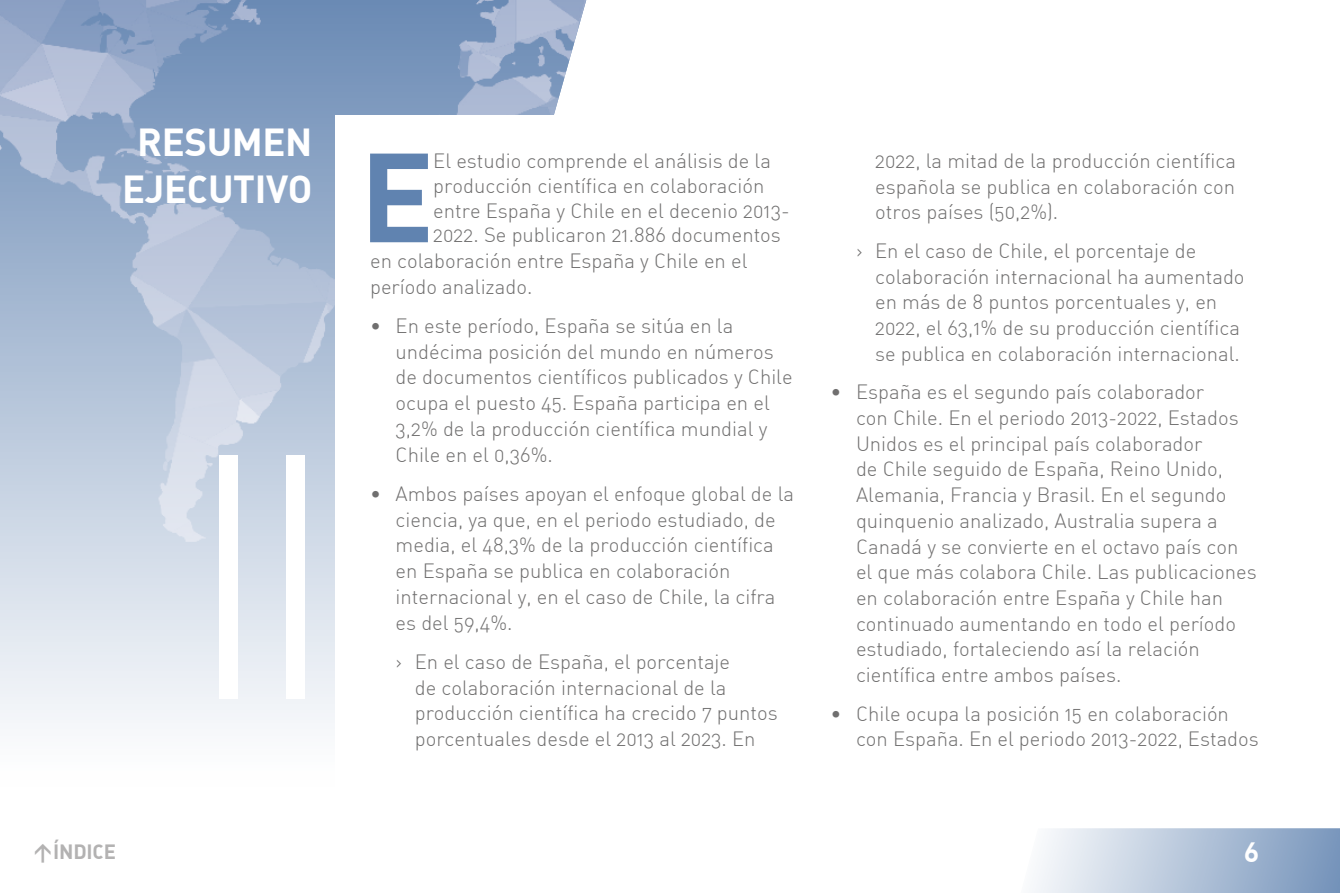
<style>
.page{position:relative;width:1340px;height:893px;background:#fff}
.page>*{position:absolute;margin:0;border:0;box-sizing:border-box;transform-origin:0 0}
.t1{font:300 342px "DIN Alternate";color:#fff}
.texto_normal{font:700 124.65px "DIN Alternate";color:#6083b0}
.t2{font:700 38.25px/47.2px "DIN Alternate";letter-spacing:-.01em;color:#fff;text-align:center}
.t3{font:700 27px "DIN Alternate";color:#fff}
.texto_normal-2{font:300 20.25px/25.7px "DIN Alternate";color:#706f6f}
.t4{font:700 20.25px "DIN Alternate";letter-spacing:-.01em;color:#b3b2b2}
</style>
<div class="page">
<img style="left:0;top:0;width:587px;height:723px">
<svg style="left:1034px;top:828px;width:305px;height:65px;background:#b7c6db"></svg>
<div style="left:335px;top:115px;width:923px;height:693px;background:#fff"></div>
<p class="t2" style="left:122px;top:117px;width:192px">RESUMEN<br>EJECUTIVO</p>
<p class="t1" style="left:182px;top:365px;width:162px">II</p>
<p class="texto_normal" style="left:360px;top:116px;width:76px">E</p>
<p class="texto_normal-2" style="left:433px;top:148px;width:339px">El estudio comprende el análisis de la</p>
<p class="texto_normal-2" style="left:433px;top:172px;width:332px">producción científica en colaboración</p>
<p class="texto_normal-2" style="left:433px;top:197px;width:358px">entre España y Chile en el decenio 2013-</p>
<p class="texto_normal-2" style="left:433px;top:222px;width:349px">2022. Se publicaron 21.886 documentos</p>
<p class="texto_normal-2" style="left:370px;top:248px;width:379px">en colaboración entre España y Chile en el</p>
<p class="texto_normal-2" style="left:370px;top:274px;width:164px">período analizado.</p>
<p class="texto_normal-2" style="left:395px;top:312px;width:398px;text-indent:-26px">• En este período, España se sitúa en la undécima posición del mundo en números de documentos científicos publicados y Chile ocupa el puesto 45. España participa en el 3,2% de la producción científica mundial y Chile en el 0,36%.</p>
<p class="texto_normal-2" style="left:395px;top:480px;width:400px;text-indent:-26px">• Ambos países apoyan el enfoque global de la ciencia, ya que, en el periodo estudiado, de media, el 48,3% de la producción científica en España se publica en colaboración internacional y, en el caso de Chile, la cifra es del 59,4%.</p>
<p class="texto_normal-2" style="left:415px;top:648px;width:364px;text-indent:-19px">› En el caso de España, el porcentaje<br>de colaboración internacional de la producción científica ha crecido 7 puntos porcentuales desde el 2013 al 2023. En</p>
<p class="texto_normal-2" style="left:875px;top:148px;width:362px;text-align:justify">2022, la mitad de la producción científica española se publica en colaboración con otros países (50,2%).</p>
<p class="texto_normal-2" style="left:875px;top:238px;width:371px;text-indent:-19px">› En el caso de Chile, el porcentaje de colaboración internacional ha aumentado en más de 8 puntos porcentuales y, en 2022, el 63,1% de su producción científica se publica en colaboración internacional.</p>
<p class="texto_normal-2" style="left:856px;top:379px;width:402px;text-indent:-26px">• España es el segundo país colaborador<br>con Chile. En el periodo 2013-2022, Estados Unidos es el principal país colaborador<br>de Chile seguido de España, Reino Unido, Alemania, Francia y Brasil. En el segundo quinquenio analizado, Australia supera a Canadá y se convierte en el octavo país con el que más colabora Chile. Las publicaciones en colaboración entre España y Chile han continuado aumentando en todo el período estudiado, fortaleciendo así la relación científica entre ambos países.</p>
<p class="texto_normal-2" style="left:856px;top:700px;width:404px;text-indent:-26px">• Chile ocupa la posición 15 en colaboración con España. En el periodo 2013-2022, Estados</p>
<p class="t4" style="left:33px;top:838px;width:85px">&gt;ÍNDICE</p>
<h3 class="t3" style="left:1244px;top:834px;width:16px">6</h3>
</div>
